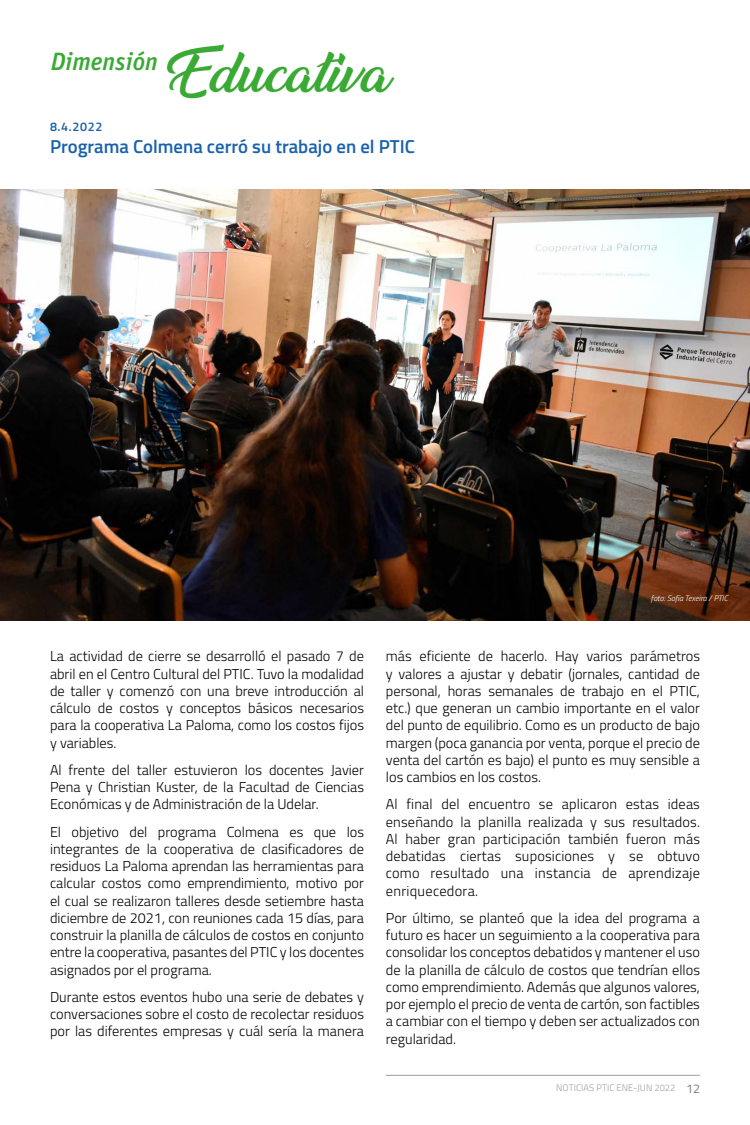
<style>
.page{position:relative;width:750px;height:1125px;background:#fff}
.page>*{position:absolute;margin:0;border:0;box-sizing:border-box;transform-origin:0 0}
.t1{font:900 50px "Ananda";color:#3aaa35}
.t2{font:italic 500 25px "FF Unit Pro";color:#3aaa35}
.t3{font:600 18.75px "Titillium";color:#1961ac}
.t4{font:300 14.38px/17.2px "Titillium";color:#000;text-align:justify}
.t5{font:600 12.5px "Titillium";color:#1961ac}
.t6{font:300 9.38px "Titillium";letter-spacing:.01em;color:#9d9d9c}
.t7{font:italic 300 8.12px "Titillium";color:#fff}
.s1{font-weight:400;font-size:12.5px;color:#7c7b7b}
</style>
<div class="page">
<hr style="left:386px;top:1075px;width:314px;height:1px;background:#9d9d9c">
<img style="left:1px;top:189px;width:749px;height:432px">
<h2 class="t2" style="left:51px;top:43px;width:109px">Dimensión</h2>
<h1 class="t1" style="left:170px;top:46px;width:222px">Educativa</h1>
<p class="t5" style="left:50px;top:117px;width:54px">8.4.2022</p>
<h3 class="t3" style="left:50px;top:133px;width:366px">Programa Colmena cerró su trabajo en el PTIC</h3>
<p class="t7" style="left:651px;top:592px;width:78px">foto: Sofía Texeira / PTIC</p>
<p class="t4" style="left:50px;top:647px;width:316px">La actividad de cierre se desarrolló el pasado 7 de abril en el Centro Cultural del PTIC. Tuvo la modalidad de taller y comenzó con una breve introducción al cálculo de costos y conceptos básicos necesarios para la cooperativa La Paloma, como los costos fijos y variables.</p>
<p class="t4" style="left:50px;top:761px;width:316px">Al frente del taller estuvieron los docentes Javier Pena y Christian Kuster, de la Facultad de Ciencias Económicas y de Administración de la Udelar.</p>
<p class="t4" style="left:50px;top:822px;width:316px">El objetivo del programa Colmena es que los integrantes de la cooperativa de clasificadores de residuos La Paloma aprendan las herramientas para calcular costos como emprendimiento, motivo por el cual se realizaron talleres desde setiembre hasta diciembre de 2021, con reuniones cada 15 días, para construir la planilla de cálculos de costos en conjunto entre la cooperativa, pasantes del PTIC y los docentes asignados por el programa.</p>
<p class="t4" style="left:50px;top:988px;width:316px">Durante estos eventos hubo una serie de debates y conversaciones sobre el costo de recolectar residuos por las diferentes empresas y cuál sería la manera</p>
<p class="t4" style="left:386px;top:647px;width:316px">más eficiente de hacerlo. Hay varios parámetros y valores a ajustar y debatir (jornales, cantidad de personal, horas semanales de trabajo en el PTIC, etc.) que generan un cambio importante en el valor del punto de equilibrio. Como es un producto de bajo margen (poca ganancia por venta, porque el precio de venta del cartón es bajo) el punto es muy sensible a los cambios en los costos.</p>
<p class="t4" style="left:386px;top:795px;width:316px">Al final del encuentro se aplicaron estas ideas enseñando la planilla realizada y sus resultados.<br>Al haber gran participación también fueron más debatidas ciertas suposiciones y se obtuvo como resultado una instancia de aprendizaje enriquecedora.</p>
<p class="t4" style="left:386px;top:909px;width:316px">Por último, se planteó que la idea del programa a futuro es hacer un seguimiento a la cooperativa para consolidar los conceptos debatidos y mantener el uso de la planilla de cálculo de costos que tendrían ellos como emprendimiento. Además que algunos valores, por ejemplo el precio de venta de cartón, son factibles a cambiar con el tiempo y deben ser actualizados con regularidad.</p>
<p class="t6" style="left:556px;top:1081px;width:145px">NOTICIAS PTIC ENE-JUN 2022 <span class="s1">12</span></p>
</div>
